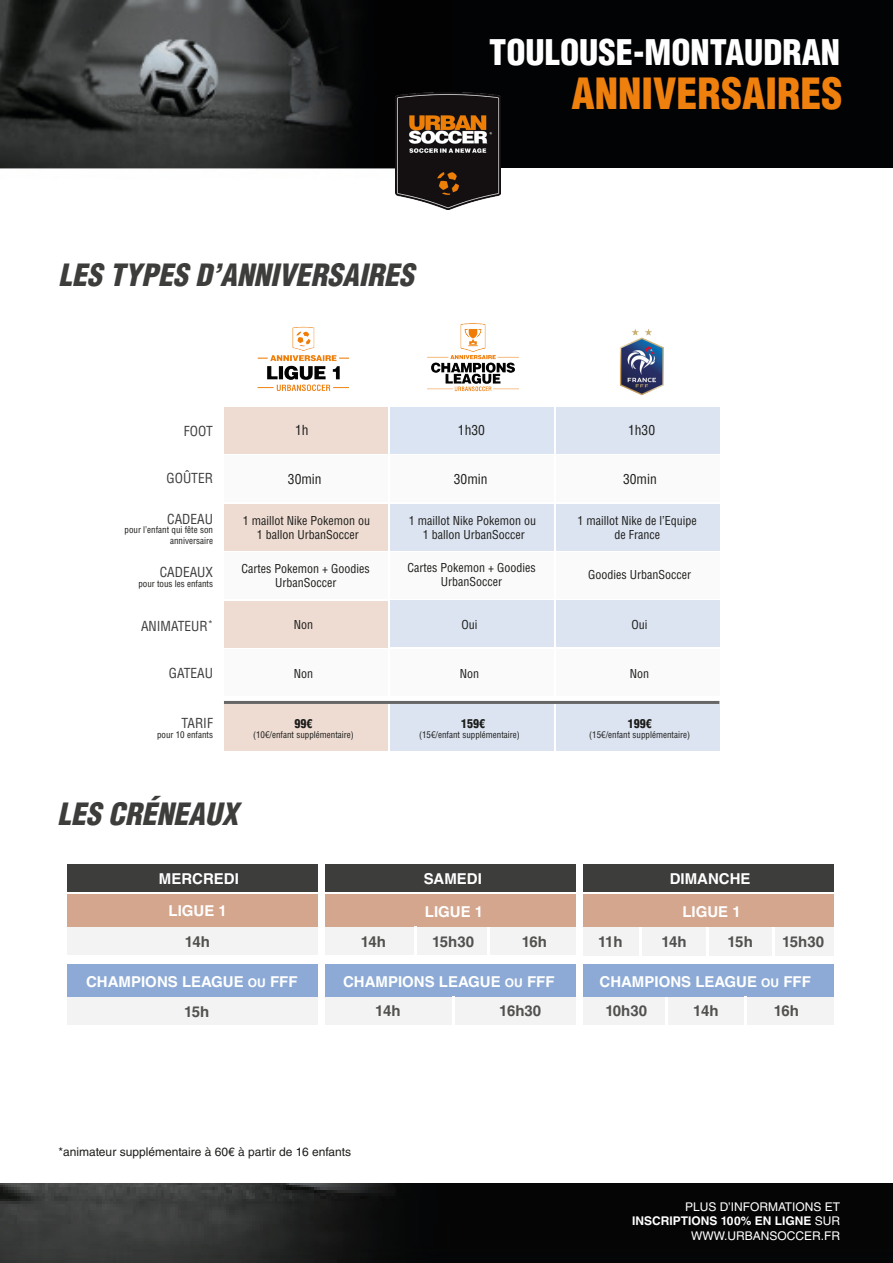
<style>
.page{position:relative;width:893px;height:1263px;background:#fff}
.page>*{position:absolute;margin:0;border:0;box-sizing:border-box;transform-origin:0 0}
.t1{font:900 condensed 42px "Helvetica LT Std";color:#ef800d}
.t2{font:900 condensed 34.5px "Helvetica LT Std";color:#fff}
.t3{font:italic 900 condensed 30px "Helvetica LT Std";color:#3d3d3c}
.t4{font:700 15px "Helvetica LT Std";color:#fff}
.t5{font:700 15px "Helvetica LT Std";color:#52514f}
.t6{font:condensed 13.5px "Helvetica LT Std";color:#3d3d3d}
.t7{font:condensed 13.5px "Helvetica LT Std";color:#1d1d1b}
.t8{font:condensed 12px/14.4px "Helvetica LT Std";color:#1d1d1b;text-align:center}
.t9{font:12px/14.4px "Helvetica LT Std";color:#fff;text-align:right}
.t10{font:12px "Helvetica LT Std";color:#1d1d1b}
.t11{font:900 condensed 12px "Helvetica LT Std";color:#1d1d1b}
.t12{font:condensed 9px/10.8px "Helvetica LT Std";color:#1d1d1b;text-align:right}
.s1{font-size:12px}
.s2{font-weight:700}
</style>
<div class="page">
<div style="left:583px;top:927px;width:251px;height:28px;background:#f3f3f3"></div>
<div style="left:583px;top:996px;width:251px;height:29px;background:#f3f3f3"></div>
<div style="left:326px;top:864px;width:250px;height:28px;background:#3d3d3c"></div>
<div style="left:224px;top:407px;width:164px;height:46px;background:#eedcd2"></div>
<div style="left:224px;top:456px;width:164px;height:46px;background:#fafafa"></div>
<div style="left:224px;top:504px;width:164px;height:46px;background:#eedcd2"></div>
<div style="left:224px;top:552px;width:164px;height:47px;background:#fafafa"></div>
<div style="left:68px;top:864px;width:250px;height:28px;background:#3d3d3c"></div>
<div style="left:68px;top:926px;width:250px;height:29px;background:#f3f3f3"></div>
<div style="left:68px;top:894px;width:250px;height:32px;background:#d4a68d"></div>
<img style="left:0;top:1183px;width:893px;height:80px">
<div style="left:0;top:0;width:893px;height:168px;background:#020304"></div>
<img style="left:0;top:1px;width:396px;height:183px">
<img style="left:396px;top:92px;width:104px;height:117px">
<div style="left:390px;top:407px;width:163px;height:46px;background:#dbe4f2"></div>
<div style="left:390px;top:456px;width:163px;height:46px;background:#fafafa"></div>
<div style="left:390px;top:504px;width:163px;height:46px;background:#dce4f1"></div>
<div style="left:390px;top:552px;width:163px;height:47px;background:#fafafa"></div>
<div style="left:556px;top:407px;width:163px;height:46px;background:#dce4f1"></div>
<div style="left:556px;top:456px;width:163px;height:46px;background:#fafafa"></div>
<div style="left:556px;top:504px;width:163px;height:46px;background:#dce4f1"></div>
<div style="left:556px;top:552px;width:163px;height:47px;background:#fafafa"></div>
<div style="left:224px;top:704px;width:164px;height:46px;background:#eedcd2"></div>
<div style="left:390px;top:704px;width:163px;height:46px;background:#dce4f1"></div>
<div style="left:556px;top:704px;width:163px;height:46px;background:#dce4f1"></div>
<div style="left:68px;top:996px;width:250px;height:29px;background:#f3f3f3"></div>
<div style="left:68px;top:964px;width:250px;height:32px;background:#8caad5"></div>
<div style="left:326px;top:927px;width:250px;height:28px;background:#f3f3f3"></div>
<div style="left:326px;top:894px;width:250px;height:33px;background:#d4a68d"></div>
<div style="left:326px;top:996px;width:250px;height:29px;background:#f3f3f3"></div>
<div style="left:326px;top:964px;width:250px;height:32px;background:#8caad5"></div>
<div style="left:224px;top:649px;width:164px;height:47px;background:#fafafa"></div>
<div style="left:390px;top:649px;width:163px;height:47px;background:#fafafa"></div>
<div style="left:556px;top:649px;width:163px;height:47px;background:#fafafa"></div>
<div style="left:224px;top:601px;width:164px;height:46px;background:#eedcd2"></div>
<div style="left:390px;top:601px;width:163px;height:46px;background:#dce4f1"></div>
<div style="left:556px;top:601px;width:163px;height:46px;background:#dce4f1"></div>
<hr style="left:224px;top:701px;width:495px;height:3px;background:#676666">
<div style="left:583px;top:864px;width:251px;height:28px;background:#3d3d3c"></div>
<div style="left:583px;top:894px;width:251px;height:33px;background:#d4a68d"></div>
<div style="left:583px;top:964px;width:251px;height:32px;background:#8caad5"></div>
<hr style="left:706px;top:927px;width:3px;height:28px;background:#fff">
<img style="left:258px;top:326px;width:91px;height:65px">
<img style="left:427px;top:323px;width:92px;height:69px">
<img style="left:619px;top:329px;width:45px;height:66px">
<hr style="left:665px;top:997px;width:3px;height:28px;background:#fff">
<hr style="left:415px;top:926px;width:2px;height:29px;background:#fff">
<hr style="left:452px;top:996px;width:2px;height:29px;background:#fff">
<hr style="left:639px;top:927px;width:3px;height:28px;background:#fff">
<hr style="left:772px;top:927px;width:2px;height:28px;background:#fff">
<hr style="left:744px;top:996px;width:2px;height:29px;background:#fff">
<hr style="left:487px;top:927px;width:3px;height:28px;background:#fff">
<p class="t2" style="left:489px;top:31px;width:352px">TOULOUSE-MONTAUDRAN</p>
<p class="t1" style="left:572px;top:67px;width:272px">ANNIVERSAIRES</p>
<p class="t3" style="left:59px;top:256px;width:357px">LES TYPES D’ANNIVERSAIRES</p>
<p class="t6" style="left:184px;top:422px;width:31px">FOOT</p>
<p class="t6" style="left:167px;top:469px;width:48px">GOÛTER</p>
<p class="t6" style="left:167px;top:511px;width:47px">CADEAU</p>
<p class="t12" style="left:125px;top:524px;width:90px">pour l’enfant qui fête son anniversaire</p>
<p class="t6" style="left:160px;top:564px;width:55px">CADEAUX</p>
<p class="t12" style="left:138px;top:578px;width:76px">pour tous les enfants</p>
<p class="t7" style="left:295px;top:421px;width:15px">1h</p>
<p class="t7" style="left:288px;top:470px;width:35px">30min</p>
<p class="t8" style="left:243px;top:513px;width:129px">1 maillot Nike Pokemon ou</p>
<p class="t8" style="left:257px;top:528px;width:103px">1 ballon UrbanSoccer</p>
<p class="t8" style="left:242px;top:561px;width:130px">Cartes Pokemon + Goodies<br>UrbanSoccer</p>
<p class="t7" style="left:458px;top:421px;width:28px">1h30</p>
<p class="t7" style="left:454px;top:470px;width:35px">30min</p>
<p class="t8" style="left:409px;top:513px;width:129px">1 maillot Nike Pokemon ou</p>
<p class="t8" style="left:423px;top:527px;width:103px">1 ballon UrbanSoccer</p>
<p class="t8" style="left:407px;top:560px;width:130px">Cartes Pokemon + Goodies<br>UrbanSoccer</p>
<p class="t7" style="left:628px;top:421px;width:28px">1h30</p>
<p class="t7" style="left:623px;top:470px;width:35px">30min</p>
<p class="t8" style="left:578px;top:513px;width:121px">1 maillot Nike de l’Equipe</p>
<p class="t8" style="left:614px;top:527px;width:47px">de France</p>
<p class="t8" style="left:588px;top:567px;width:104px">Goodies UrbanSoccer</p>
<p class="t6" style="left:141px;top:617px;width:74px">ANIMATEUR<sup>*</sup></p>
<p class="t8" style="left:294px;top:618px;width:21px">Non</p>
<p class="t8" style="left:461px;top:618px;width:17px">Oui</p>
<p class="t8" style="left:632px;top:618px;width:17px">Oui</p>
<p class="t6" style="left:169px;top:664px;width:46px">GATEAU</p>
<p class="t8" style="left:294px;top:666px;width:21px">Non</p>
<p class="t8" style="left:460px;top:666px;width:21px">Non</p>
<p class="t8" style="left:630px;top:666px;width:21px">Non</p>
<p class="t6" style="left:182px;top:715px;width:33px">TARIF</p>
<p class="t11" style="left:294px;top:716px;width:19px">99€</p>
<p class="t11" style="left:461px;top:716px;width:25px">159€</p>
<p class="t11" style="left:628px;top:716px;width:25px">199€</p>
<p class="t12" style="left:157px;top:729px;width:57px">pour 10 enfants</p>
<p class="t12" style="left:253px;top:729px;width:102px">(10€/enfant supplémentaire)</p>
<p class="t12" style="left:419px;top:729px;width:102px">(15€/enfant supplémentaire)</p>
<p class="t12" style="left:589px;top:729px;width:102px">(15€/enfant supplémentaire)</p>
<p class="t3" style="left:57px;top:795px;width:182px">LES CRÉNEAUX</p>
<p class="t4" style="left:159px;top:869px;width:81px">MERCREDI</p>
<p class="t4" style="left:169px;top:902px;width:60px">LIGUE 1</p>
<p class="t4" style="left:424px;top:870px;width:60px">SAMEDI</p>
<p class="t4" style="left:425px;top:902px;width:60px">LIGUE 1</p>
<p class="t4" style="left:670px;top:870px;width:82px">DIMANCHE</p>
<p class="t4" style="left:682px;top:902px;width:60px">LIGUE 1</p>
<p class="t5" style="left:185px;top:933px;width:27px">14h</p>
<p class="t5" style="left:361px;top:932px;width:27px">14h</p>
<p class="t5" style="left:522px;top:932px;width:27px">16h</p>
<p class="t5" style="left:432px;top:932px;width:43px">15h30</p>
<p class="t5" style="left:598px;top:932px;width:26px">11h</p>
<p class="t5" style="left:661px;top:933px;width:27px">14h</p>
<p class="t5" style="left:727px;top:933px;width:27px">15h</p>
<p class="t5" style="left:782px;top:932px;width:43px">15h30</p>
<p class="t4" style="left:86px;top:973px;width:213px">CHAMPIONS LEAGUE <span class="s1">OU</span> FFF</p>
<p class="t4" style="left:343px;top:973px;width:213px">CHAMPIONS LEAGUE <span class="s1">OU</span> FFF</p>
<p class="t4" style="left:599px;top:973px;width:213px">CHAMPIONS LEAGUE <span class="s1">OU</span> FFF</p>
<p class="t5" style="left:184px;top:1003px;width:27px">15h</p>
<p class="t5" style="left:375px;top:1001px;width:27px">14h</p>
<p class="t5" style="left:499px;top:1001px;width:43px">16h30</p>
<p class="t5" style="left:605px;top:1002px;width:43px">10h30</p>
<p class="t5" style="left:693px;top:1002px;width:27px">14h</p>
<p class="t5" style="left:774px;top:1002px;width:27px">16h</p>
<p class="t10" style="left:59px;top:1145px;width:294px">*animateur supplémentaire à 60€ à partir de 16 enfants</p>
<p class="t9" style="left:632px;top:1199px;width:209px">PLUS D’INFORMATIONS ET<br><span class="s2">INSCRIPTIONS 100% EN LIGNE</span> SUR</p>
<p class="t9" style="left:691px;top:1228px;width:150px">WWW.URBANSOCCER.FR</p>
</div>
